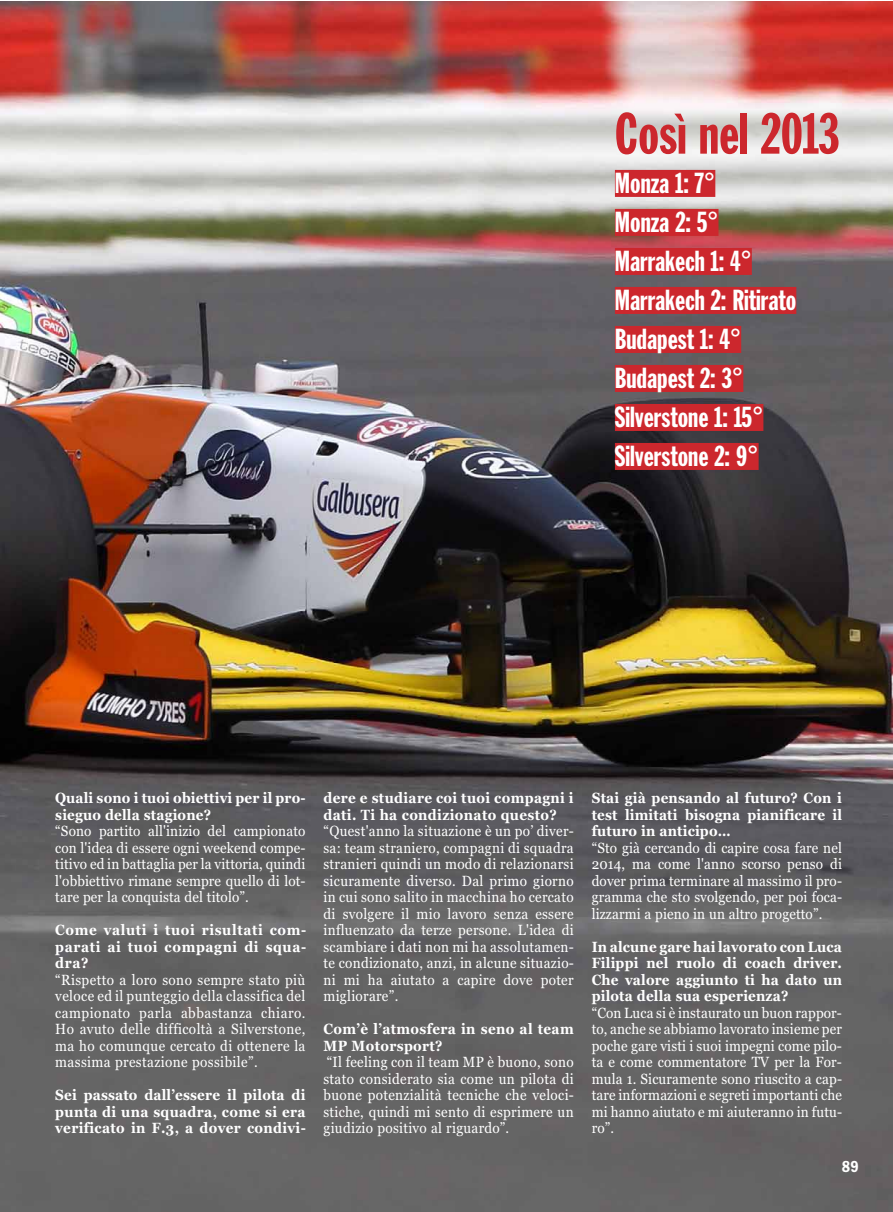
<style>
.page{position:relative;width:893px;height:1212px;background:#fff}
.page>*{position:absolute;margin:0;border:0;box-sizing:border-box;transform-origin:0 0}
.t1{font:57px "Franklin Gothic Std Extra Cond";color:#cc272d}
.t2{font:28.5px/39px "Franklin Gothic Std Extra Cond";color:#fff}
.t3{font:16.5px "ITC Franklin Gothic Std Dm Cd";color:#fff}
.t4{font:14.7px/16.5px "Georgia";letter-spacing:.01em;color:#fff;text-align:justify;scale:.92 1}
.t5{font:700 14.7px/16.5px "Georgia";letter-spacing:.025em;color:#fff;text-align:justify;scale:.92 1}
</style>
<div class="page">
<img style="left:0;top:1px;width:892px;height:1211px">
<div style="left:615px;top:170px;width:100px;height:27px;background:#cc272d"></div>
<div style="left:615px;top:209px;width:103px;height:27px;background:#cc272d"></div>
<div style="left:615px;top:248px;width:137px;height:27px;background:#cc272d"></div>
<div style="left:615px;top:287px;width:181px;height:27px;background:#cc272d"></div>
<div style="left:615px;top:326px;width:126px;height:27px;background:#cc272d"></div>
<div style="left:615px;top:365px;width:128px;height:27px;background:#cc272d"></div>
<div style="left:615px;top:404px;width:148px;height:27px;background:#cc272d"></div>
<div style="left:615px;top:443px;width:144px;height:27px;background:#cc272d"></div>
<h1 class="t1" style="left:615px;top:103px;width:225px">Così nel 2013</h1>
<h2 class="t2" style="left:615px;top:164px;width:183px">Monza 1: 7°<br>Monza 2: 5°<br>Marrakech 1: 4°<br>Marrakech 2: Ritirato<br>Budapest 1: 4°<br>Budapest 2: 3°<br>Silverstone 1: 15°<br>Silverstone 2: 9°</h2>
<p class="t5" style="left:55px;top:790px;width:274px">Quali sono i tuoi obiettivi per il pro&shy;sieguo della stagione?</p>
<p class="t4" style="left:55px;top:823px;width:274px">“Sono partito all'inizio del campionato con l'idea di essere ogni weekend compe&shy;titivo ed in battaglia per la vittoria, quindi l'obbiettivo rimane sempre quello di lot&shy;tare per la conquista del titolo”.</p>
<p class="t5" style="left:55px;top:922px;width:274px">Come valuti i tuoi risultati com&shy;parati ai tuoi compagni di squa&shy;dra?</p>
<p class="t4" style="left:55px;top:972px;width:273px">“Rispetto a loro sono sempre stato più veloce ed il punteggio della classifica del campionato parla abbastanza chiaro.<br>Ho avuto delle difficoltà a Silverstone, ma ho comunque cercato di ottenere la massima prestazione possibile”.</p>
<p class="t5" style="left:55px;top:1087px;width:274px">Sei passato dall’essere il pilota di punta di una squadra, come si era verificato in F.3, a dover condivi-</p>
<p class="t5" style="left:323px;top:790px;width:273px">dere e studiare coi tuoi compagni i dati. Ti ha condizionato questo?</p>
<p class="t4" style="left:323px;top:823px;width:274px">“Quest'anno la situazione è un po’ diver&shy;sa: team straniero, compagni di squadra stranieri quindi un modo di relazionarsi sicuramente diverso. Dal primo giorno in cui sono salito in macchina ho cercato di svolgere il mio lavoro senza essere influenzato da terze persone. L'idea di scambiare i dati non mi ha assolutamen&shy;te condizionato, anzi, in alcune situazio&shy;ni mi ha aiutato a capire dove poter migliorare”.</p>
<p class="t5" style="left:323px;top:1021px;width:273px">Com’è l’atmosfera in seno al team<br>MP Motorsport?</p>
<p class="t4" style="left:323px;top:1054px;width:274px">“Il feeling con il team MP è buono, sono stato considerato sia come un pilota di buone potenzialità tecniche che veloci&shy;stiche, quindi mi sento di esprimere un giudizio positivo al riguardo”.</p>
<p class="t5" style="left:592px;top:790px;width:274px">Stai già pensando al futuro? Con i test limitati bisogna pianificare il futuro in anticipo…</p>
<p class="t4" style="left:592px;top:840px;width:274px">“Sto già cercando di capire cosa fare nel 2014, ma come l'anno scorso penso di dover prima terminare al massimo il pro&shy;gramma che sto svolgendo, per poi foca&shy;lizzarmi a pieno in un altro progetto”.</p>
<p class="t5" style="left:592px;top:938px;width:274px">In alcune gare hai lavorato con Luca Filippi nel ruolo di coach driver.<br>Che valore aggiunto ti ha dato un pilota della sua esperienza?</p>
<p class="t4" style="left:592px;top:1005px;width:274px">“Con Luca si è instaurato un buon rappor&shy;to, anche se abbiamo lavorato insieme per poche gare visti i suoi impegni come pilo&shy;ta e come commentatore TV per la For&shy;mula 1. Sicuramente sono riuscito a cap&shy;tare informazioni e segreti importanti che mi hanno aiutato e mi aiuteranno in futu&shy;ro”.</p>
<p class="t3" style="left:842px;top:1157px;width:18px">89</p>
</div>
